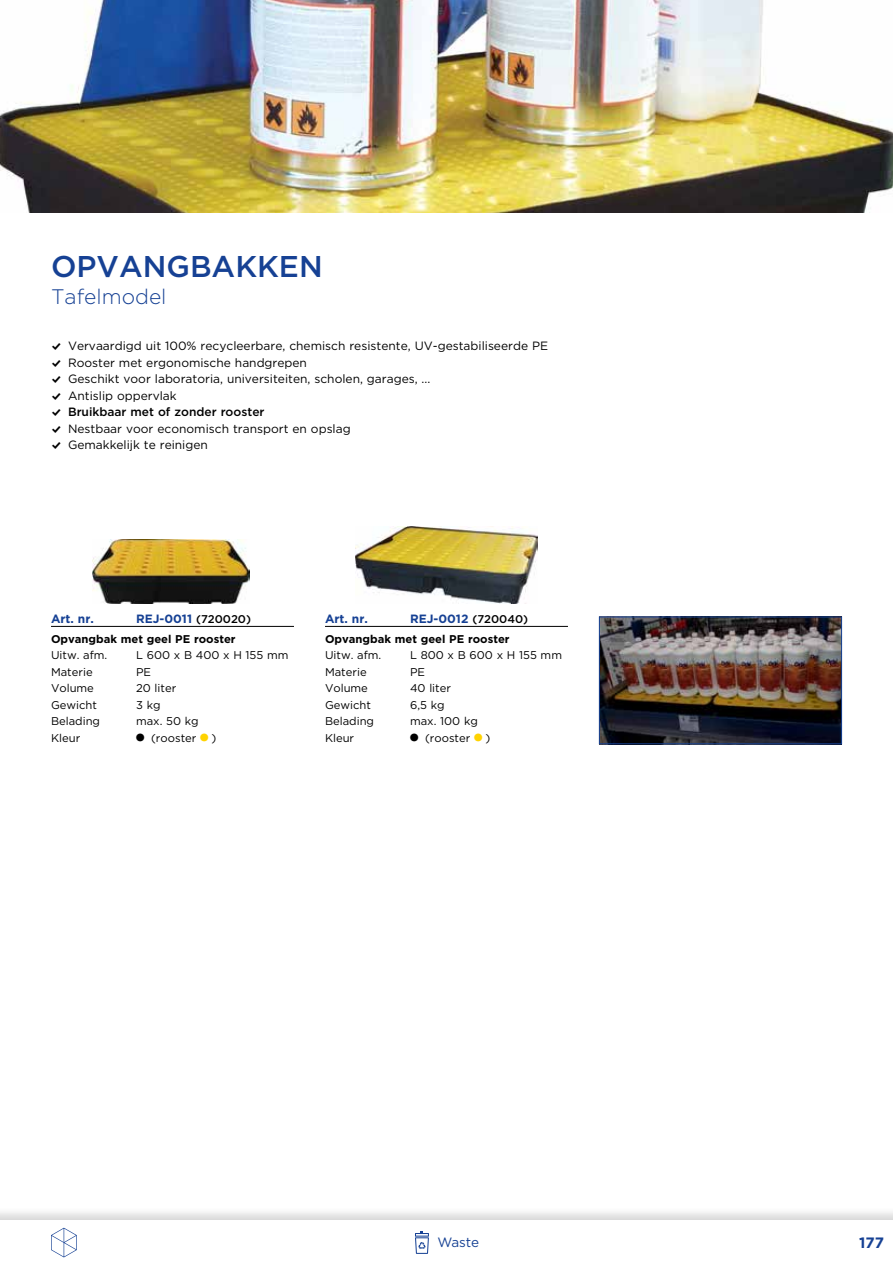
<style>
.page{position:relative;width:893px;height:1263px;background:#fff}
.page>*{position:absolute;margin:0;border:0;box-sizing:border-box;transform-origin:0 0}
.t1{font:500 30px "Gotham";color:#164194}
.t2{font:30px "Gotham";color:#ffd300}
.t3{font:300 21px "Gotham";color:#164194}
.t4{font:700 15px "Gotham";color:#164194}
.t5{font:13.5px "Gotham";letter-spacing:-.01em;color:#164194}
.t6{font:12px/16.5px "Gotham";color:#000}
.t7{font:700 12px "Gotham";color:#164194}
.t8{font:11.25px "Gotham";color:#000}
.t9{font:700 11.25px "Gotham";color:#000}
.s1{font-family:"Modern Pictograms"}
.s2{font-weight:500}
.s3{font-weight:500;font-size:11.25px;color:#000}
.s4{font-size:30px}
</style>
<div class="page">
<div style="left:0;top:1206px;width:893px;height:57px;background:#000;opacity:.16"></div>
<div style="left:0;top:1220px;width:893px;height:43px;background:#fff"></div>
<svg style="left:51px;top:1228px;width:26px;height:29px"></svg>
<svg style="left:415px;top:1231px;width:14px;height:23px"></svg>
<hr style="left:51px;top:626px;width:243px;height:1px;background:#000">
<hr style="left:325px;top:626px;width:243px;height:1px;background:#000">
<img style="left:92px;top:539px;width:158px;height:65px">
<img style="left:355px;top:526px;width:183px;height:78px">
<img style="left:0;top:0;width:893px;height:213px">
<img style="left:601px;top:619px;width:239px;height:123px">
<div style="left:599px;top:617px;width:243px;height:127px;border:1px solid #164194"></div>
<h1 class="t1" style="left:51px;top:246px;width:273px">OPVANGBAKKEN</h1>
<h2 class="t3" style="left:51px;top:283px;width:117px">Tafelmodel</h2>
<p class="t6" style="left:51px;top:338px;width:499px"><span class="s1">%</span> Vervaardigd uit 100% recycleerbare, chemisch resistente, UV-gestabiliseerde PE <span class="s1">%</span> Rooster met ergonomische handgrepen<br><span class="s1">%</span> Geschikt voor laboratoria, universiteiten, scholen, garages, ...<br><span class="s1">%</span> Antislip oppervlak<br><span class="s1">%</span> <span class="s2">Bruikbaar met of zonder rooster<br></span><span class="s1">%</span> Nestbaar voor economisch transport en opslag<br><span class="s1">%</span> Gemakkelijk te reinigen</p>
<p class="t7" style="left:51px;top:611px;width:44px">Art. nr.</p>
<p class="t7" style="left:136px;top:611px;width:116px">REJ-0011 <span class="s3">(720020)</span></p>
<p class="t9" style="left:51px;top:631px;width:186px">Opvangbak met geel PE rooster</p>
<p class="t8" style="left:51px;top:648px;width:58px">Uitw. afm.</p>
<p class="t8" style="left:136px;top:648px;width:154px">L 600 x B 400 x H 155 mm</p>
<p class="t8" style="left:51px;top:664px;width:43px">Materie</p>
<p class="t8" style="left:136px;top:664px;width:17px">PE</p>
<p class="t8" style="left:51px;top:681px;width:44px">Volume</p>
<p class="t8" style="left:136px;top:681px;width:42px">20 liter</p>
<p class="t8" style="left:51px;top:697px;width:48px">Gewicht</p>
<p class="t8" style="left:136px;top:697px;width:26px">3 kg</p>
<p class="t8" style="left:51px;top:714px;width:51px">Belading</p>
<p class="t8" style="left:136px;top:714px;width:64px">max. 50 kg</p>
<p class="t8" style="left:51px;top:730px;width:31px">Kleur</p>
<p class="t8" style="left:133px;top:730px;width:65px"><span class="s4">•</span> (rooster</p>
<h1 class="t2" style="left:197px;top:718px;width:21px">•<sup>)</sup></h1>
<p class="t7" style="left:325px;top:611px;width:44px">Art. nr.</p>
<p class="t7" style="left:410px;top:611px;width:120px">REJ-0012 <span class="s3">(720040)</span></p>
<p class="t9" style="left:325px;top:631px;width:186px">Opvangbak met geel PE rooster</p>
<p class="t8" style="left:325px;top:648px;width:58px">Uitw. afm.</p>
<p class="t8" style="left:410px;top:648px;width:153px">L 800 x B 600 x H 155 mm</p>
<p class="t8" style="left:325px;top:664px;width:43px">Materie</p>
<p class="t8" style="left:410px;top:664px;width:17px">PE</p>
<p class="t8" style="left:325px;top:681px;width:44px">Volume</p>
<p class="t8" style="left:410px;top:681px;width:42px">40 liter</p>
<p class="t8" style="left:325px;top:697px;width:48px">Gewicht</p>
<p class="t8" style="left:410px;top:697px;width:36px">6,5 kg</p>
<p class="t8" style="left:325px;top:714px;width:51px">Belading</p>
<p class="t8" style="left:410px;top:714px;width:69px">max. 100 kg</p>
<p class="t8" style="left:325px;top:730px;width:31px">Kleur</p>
<p class="t8" style="left:407px;top:730px;width:65px"><span class="s4">•</span> (rooster</p>
<h1 class="t2" style="left:471px;top:718px;width:21px">•<sup>)</sup></h1>
<p class="t5" style="left:437px;top:1234px;width:43px">Waste</p>
<p class="t4" style="left:859px;top:1232px;width:26px">177</p>
</div>
